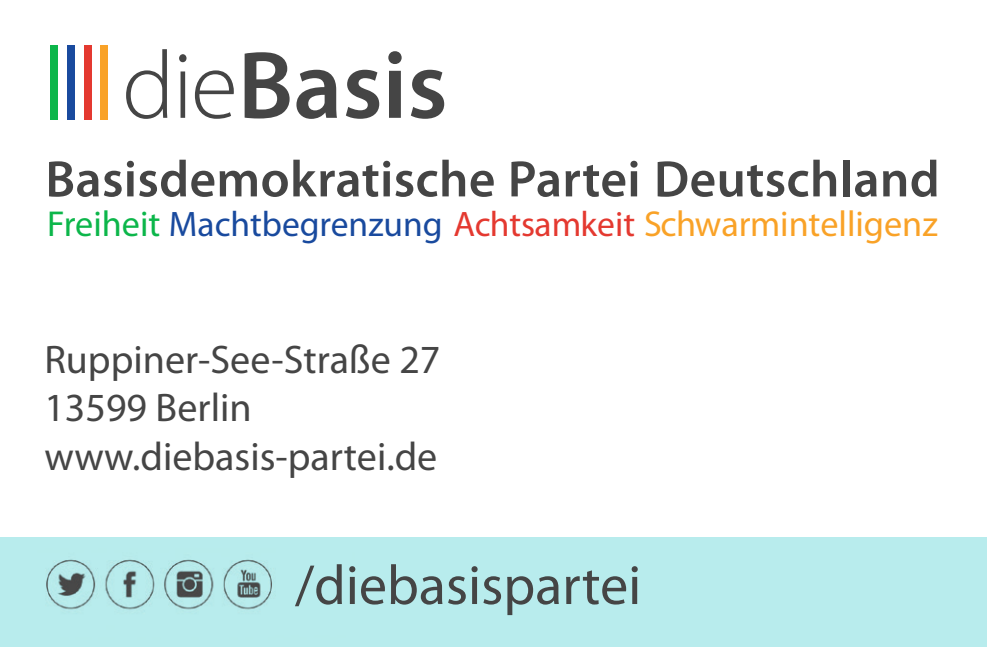
<style>
.page{position:relative;width:987px;height:647px;background:#fff}
.page>*{position:absolute;margin:0;border:0;box-sizing:border-box;transform-origin:0 0}
.t1{font:600 96.4px "Myriad Pro";color:#454545}
.t2{font:56px "Myriad Pro";color:#454545}
.t3{font:600 51.6px "Myriad Pro";letter-spacing:.005em;color:#454545}
.t4{font:40px/48px "Myriad Pro";color:#454545}
.t5{font:36px "Myriad Pro";color:#f9a227}
.s1{font-weight:300}
.s2{color:#0cb64a}
.s3{font-size:35.6px;color:#194a9e}
.s4{font-size:35.6px;color:#e43930}
</style>
<div class="page">
<div style="left:0;top:537px;width:986px;height:109px;background:#b8eced"></div>
<div style="left:100px;top:45px;width:8px;height:75px;background:#f9a227"></div>
<div style="left:84px;top:45px;width:7px;height:75px;background:#e43930"></div>
<div style="left:67px;top:45px;width:8px;height:75px;background:#194a9e"></div>
<div style="left:50px;top:45px;width:8px;height:75px;background:#0cb64a"></div>
<h1 class="t1" style="left:122px;top:32px;width:327px"><span class="s1">die</span>Basis</h1>
<p class="t3" style="left:45px;top:150px;width:895px">Basisdemokratische Partei Deutschland</p>
<p class="t5" style="left:47px;top:204px;width:892px"><span class="s2">Freiheit</span> <span class="s3">Machtbegrenzung</span> <span class="s4">Achtsamkeit</span> Schwarmintelligenz</p>
<p class="t4" style="left:44px;top:336px;width:397px">Ruppiner-See-Straße 27<br>13599 Berlin www.diebasis-partei.de</p>
<h2 class="t2" style="left:295px;top:554px;width:348px">/diebasispartei</h2>
</div>
